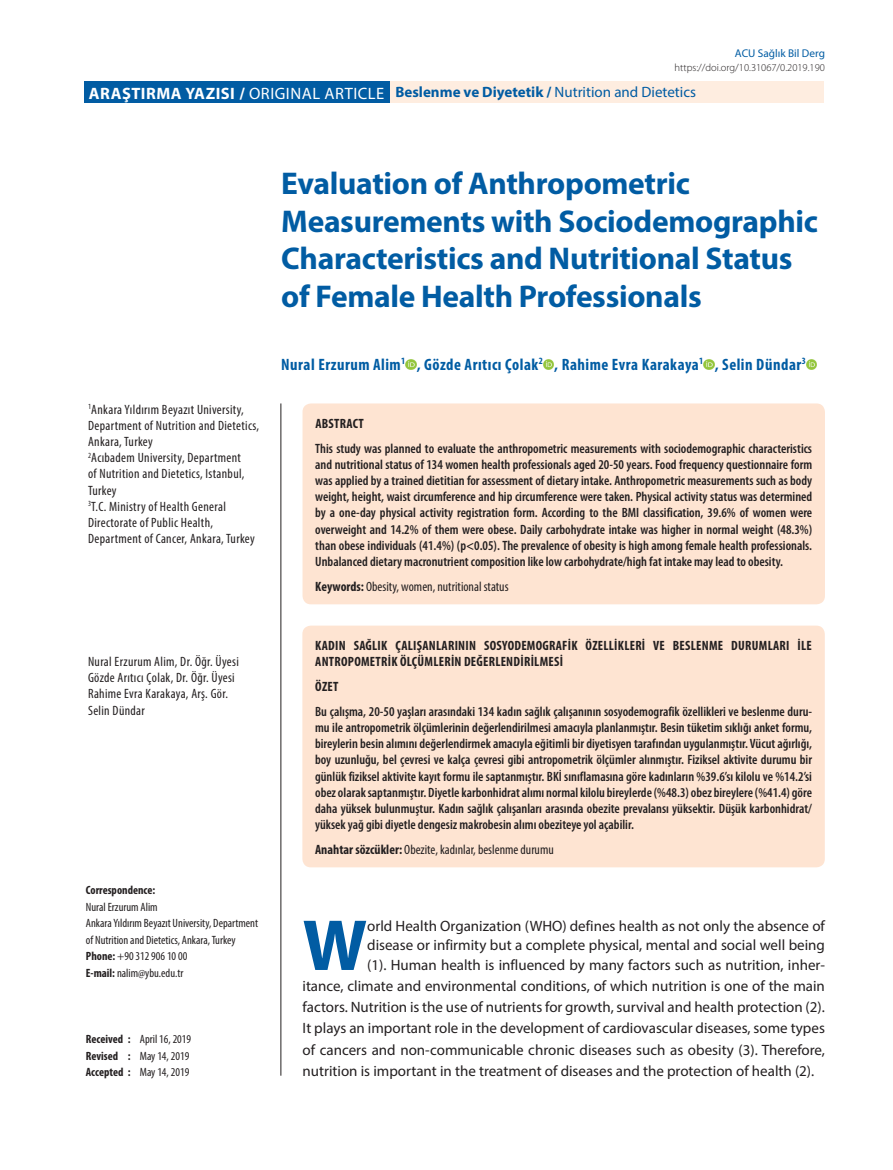
<style>
.page{position:relative;width:893px;height:1170px;background:#fff}
.page>*{position:absolute;margin:0;border:0;box-sizing:border-box;transform-origin:0 0}
.t1{font:700 72.9px "Myriad Pro";color:#015ca3}
.t2{font:700 31.5px/37.8px "Myriad Pro";letter-spacing:-.01em;color:#015ca3}
.t3{font:700 condensed 16.5px "Myriad Pro";letter-spacing:.03em;color:#015ca3}
.t4{font:15px/21.1px "Myriad Pro";color:#231f20;text-align:justify}
.t5{font:15px "Myriad Pro";color:#015ca3}
.t6{font:600 condensed 13.5px/16.2px "Myriad Pro";color:#231f20;text-align:justify}
.t7{font:condensed 13.5px/16.2px "Myriad Pro";letter-spacing:.025em;color:#231f20}
.t8{font:700 condensed 13.5px/16.2px "Myriad Pro";letter-spacing:.02em;color:#231f20}
.t9{font:condensed 13.5px "Myriad Pro";color:#231f20}
.t10{font:condensed 12px/16.5px "Myriad Pro";color:#231f20}
.t11{font:700 condensed 12px "Myriad Pro";color:#231f20}
.t12{font:11.25px "Myriad Pro";color:#015ca3}
.t13{font:300 10.5px "Myriad Pro";color:#231f20}
.s1{font-weight:700;font-size:16.5px;color:#fff}
.s2{font-size:16.5px;color:#fff}
.s3{font-weight:700}
</style>
<div class="page">
<hr style="left:280px;top:403px;width:1px;height:672px;background:#231f20">
<div style="left:389px;top:82px;width:435px;height:21px;background:#feede0"></div>
<div style="left:84px;top:82px;width:305px;height:21px;background:#015ca3"></div>
<svg style="left:406px;top:359px;width:10px;height:10px"></svg>
<svg style="left:543px;top:359px;width:11px;height:10px"></svg>
<svg style="left:704px;top:359px;width:10px;height:10px"></svg>
<svg style="left:806px;top:359px;width:11px;height:10px"></svg>
<div style="left:302px;top:403px;width:523px;height:201px;background:#fee4d2;border-radius:9px"></div>
<div style="left:302px;top:625px;width:523px;height:242px;background:#fee4d2;border-radius:9px"></div>
<p class="t12" style="left:735px;top:46px;width:91px">ACU Sağlık Bil Derg</p>
<p class="t13" style="left:675px;top:62px;width:152px">https://doi.org/10.31067/0.2019.190</p>
<p class="t5" style="left:89px;top:83px;width:609px"><span class="s1">ARAŞTIRMA YAZISI /</span> <span class="s2">ORIGINAL ARTICLE</span> <span class="s3">Beslenme ve Diyetetik /</span> Nutrition and Dietetics</p>
<h2 class="t2" style="left:281px;top:163px;width:538px">Evaluation of Anthropometric Measurements with Sociodemographic Characteristics and Nutritional Status of Female Health Professionals</h2>
<p class="t7" style="left:88px;top:401px;width:173px"><sup>1</sup>Ankara Yıldırım Beyazıt University,<br>Department of Nutrition and Dietetics,<br>Ankara, Turkey<br><sup>2</sup>Acıbadem University, Department<br>of Nutrition and Dietetics, Istanbul,<br>Turkey<br><sup>3</sup>T.C. Ministry of Health General<br>Directorate of Public Health,<br>Department of Cancer, Ankara, Turkey</p>
<p class="t7" style="left:88px;top:653px;width:152px">Nural Erzurum Alim, Dr. Öğr. Üyesi<br>Gözde Arıtıcı Çolak, Dr. Öğr. Üyesi<br>Rahime Evra Karakaya, Arş. Gör.<br>Selin Dündar</p>
<p class="t11" style="left:86px;top:882px;width:71px">Correspondence:</p>
<p class="t10" style="left:86px;top:898px;width:174px">Nural Erzurum Alim<br>Ankara Yıldırım Beyazıt University, Department of Nutrition and Dietetics, Ankara, Turkey<br><span class="s3">Phone:</span> +90 312 906 10 00<br><span class="s3">E-mail:</span> nalim@ybu.edu.tr</p>
<p class="t10" style="left:86px;top:1030px;width:107px"><span class="s3">Received :</span> April 16, 2019<br><span class="s3">Revised :</span> May 14, 2019<br><span class="s3">Accepted :</span> May 14, 2019</p>
<p class="t3" style="left:281px;top:354px;width:526px">Nural Erzurum Alim<sup>1</sup> , Gözde Arıtıcı Çolak<sup>2</sup> , Rahime Evra Karakaya<sup>1</sup> , Selin Dündar<sup>3</sup></p>
<p class="t8" style="left:315px;top:415px;width:50px">ABSTRACT</p>
<p class="t6" style="left:315px;top:440px;width:498px">This study was planned to evaluate the anthropometric measurements with sociodemographic characteristics and nutritional status of 134 women health professionals aged 20-50 years. Food frequency questionnaire form was applied by a trained dietitian for assessment of dietary intake. Anthropometric measurements such as body weight, height, waist circumference and hip circumference were taken. Physical activity status was determined by a one-day physical activity registration form. According to the BMI classification, 39.6% of women were overweight and 14.2% of them were obese. Daily carbohydrate intake was higher in normal weight (48.3%) than obese individuals (41.4%) (p&lt;0.05). The prevalence of obesity is high among female health professionals.<br>Unbalanced dietary macronutrient composition like low carbohydrate/high fat intake may lead to obesity.</p>
<p class="t9" style="left:315px;top:578px;width:195px"><span class="s3">Keywords:</span> Obesity, women, nutritional status</p>
<p class="t8" style="left:315px;top:637px;width:498px">KADIN SAĞLIK ÇALIŞANLARININ SOSYODEMOGRAFIK ÖZELLİKLERI VE BESLENME DURUMLARI ILE<br>ANTROPOMETRIK ÖLÇÜMLERIN DEĞERLENDIRILMESI</p>
<p class="t8" style="left:315px;top:678px;width:25px">ÖZET</p>
<p class="t6" style="left:315px;top:703px;width:498px">Bu çalışma, 20-50 yaşları arasındaki 134 kadın sağlık çalışanının sosyodemografik özellikleri ve beslenme duru&shy;mu ile antropometrik ölçümlerinin değerlendirilmesi amacıyla planlanmıştır. Besin tüketim sıklığı anket formu, bireylerin besin alımını değerlendirmek amacıyla eğitimli bir diyetisyen tarafından uygulanmıştır. Vücut ağırlığı, boy uzunluğu, bel çevresi ve kalça çevresi gibi antropometrik ölçümler alınmıştır. Fiziksel aktivite durumu bir günlük fiziksel aktivite kayıt formu ile saptanmıştır. BKİ sınıflamasına göre kadınların %39.6’sı kilolu ve %14.2’si obez olarak saptanmıştır. Diyetle karbonhidrat alımı normal kilolu bireylerde (%48.3) obez bireylere (%41.4) göre daha yüksek bulunmuştur. Kadın sağlık çalışanları arasında obezite prevalansı yüksektir. Düşük karbonhidrat/ yüksek yağ gibi diyetle dengesiz makrobesin alımı obeziteye yol açabilir.</p>
<p class="t9" style="left:315px;top:841px;width:240px"><span class="s3">Anahtar sözcükler:</span> Obezite, kadınlar, beslenme durumu</p>
<h1 class="t1" style="left:302px;top:897px;width:66px">W</h1>
<p class="t4" style="left:367px;top:915px;width:459px;line-height:19.5px">orld Health Organization (WHO) defines health as not only the absence of disease or infirmity but a complete physical, mental and social well being (1). Human health is influenced by many factors such as nutrition, inher-</p>
<p class="t4" style="left:302px;top:975px;width:524px">itance, climate and environmental conditions, of which nutrition is one of the main factors. Nutrition is the use of nutrients for growth, survival and health protection (2).<br>It plays an important role in the development of cardiovascular diseases, some types of cancers and non-communicable chronic diseases such as obesity (3). Therefore, nutrition is important in the treatment of diseases and the protection of health (2).</p>
</div>
